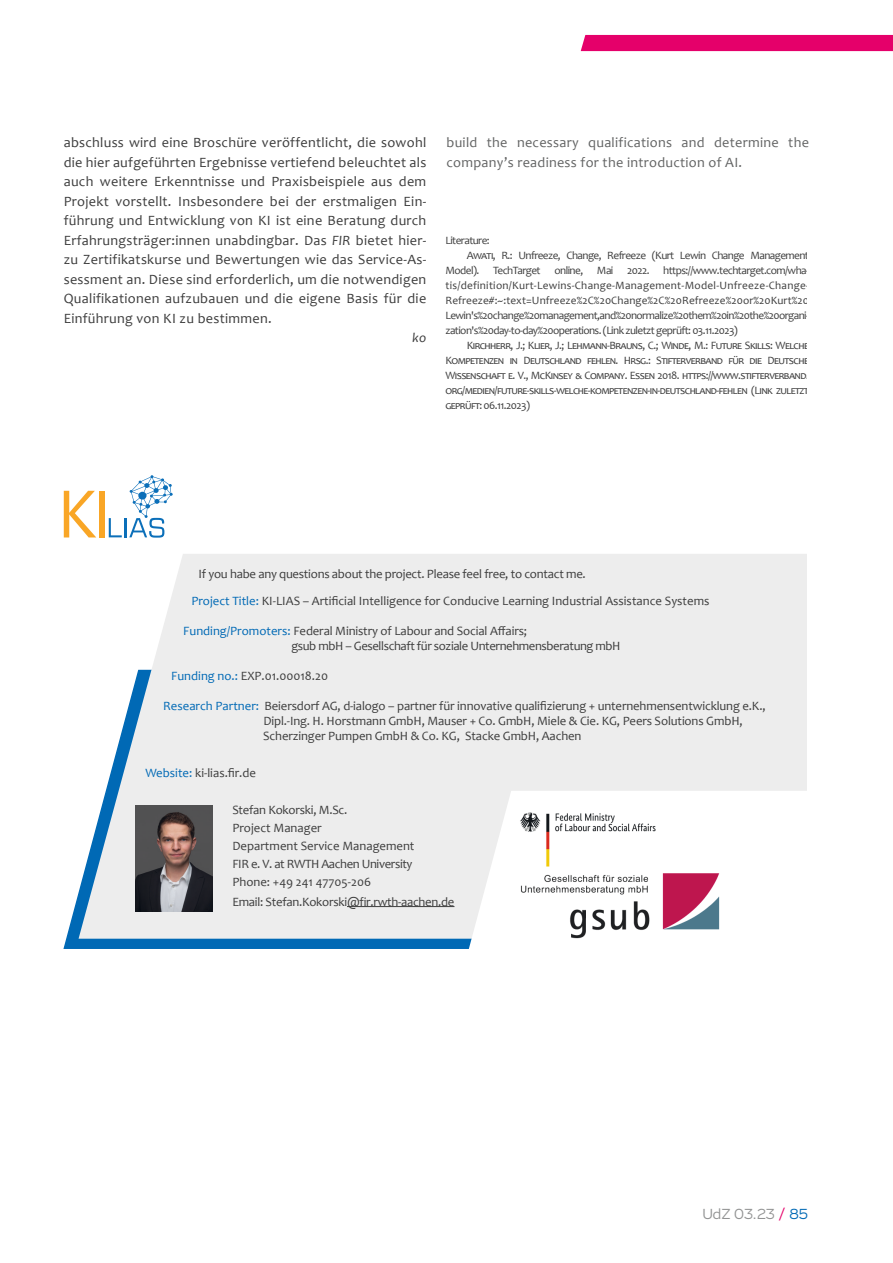
<style>
.page{position:relative;width:893px;height:1263px;background:#fff}
.page>*{position:absolute;margin:0;border:0;box-sizing:border-box;transform-origin:0 0}
.t1{font:15px "Vito";letter-spacing:-.005em;color:#929393}
.t2{font:14.25px/19.5px "Candara";letter-spacing:.02em;color:#3d3d3d}
.t3{font:14.25px/19.5px "Candara";letter-spacing:.02em;color:#636464}
.t4{font:14.25px "Candara 2";letter-spacing:.02em;color:#3d3d3d}
.t5{font:italic 13.5px "Candara";color:#3d3d3d}
.t6{font:12.75px/15px "Candara";letter-spacing:-.02em;color:#3d3d3d}
.t7{font:12.75px "Candara 2";letter-spacing:-.01em;color:#3d3d3d}
.t8{font:12.75px/18px "Candara";color:#3d3d3d}
.t9{font:11.25px/15px "Candara 2";letter-spacing:.005em;color:#3d3d3d;text-align:justify}
.t10{font:11.25px/15px "Candara";letter-spacing:-.05em;color:#3d3d3d}
.t11{font:11.25px "Candara";letter-spacing:.025em;color:#3d3d3d}
.s1{font-family:"Candara Italic 2"}
.s2{font-family:"Candara 2"}
.s3{font-family:"Candara";color:#0069b5}
.s4{color:#0069b5}
.s5{color:#e5006a}
</style>
<div class="page">
<div style="left:581px;top:35px;width:312px;height:16px;background:#e5006a"></div>
<svg style="left:63px;top:891px;width:404px;height:58px;background:#1977bc"></svg>
<svg style="left:79px;top:554px;width:728px;height:385px;background:#eaeced"></svg>
<img style="left:136px;top:805px;width:77px;height:106px">
<svg style="left:467px;top:791px;width:340px;height:158px"></svg>
<svg style="left:64px;top:491px;width:32px;height:46px"></svg>
<div style="left:99px;top:491px;width:6px;height:46px;background:#f9a626"></div>
<svg style="left:109px;top:475px;width:64px;height:63px"></svg>
<img style="left:517px;top:801px;width:144px;height:66px">
<hr style="left:347px;top:906px;width:107px;height:1px;background:#3d3d3d">
<img style="left:512px;top:867px;width:218px;height:82px">
<p class="t2" style="left:64px;top:133px;width:364px">abschluss wird eine Broschüre veröffentlicht, die sowohl die hier aufgeführten Ergebnisse vertiefend beleuchtet als</p>
<p class="t4" style="left:64px;top:172px;width:364px">auch weitere Erkenntnisse und Praxisbeispiele aus dem</p>
<p class="t2" style="left:64px;top:191px;width:364px;text-align:justify">Projekt vorstellt. Insbesondere bei der erstmaligen Ein&shy;führung und Entwicklung von KI ist eine Beratung durch Erfahrungsträger:innen unabdingbar. Das <span class="s1">FIR</span> bietet hier&shy;zu Zertifikatskurse und Bewertungen wie das Service-As&shy;sessment an. Diese sind erforderlich, um die notwendigen Qualifikationen aufzubauen und die eigene Basis für die Einführung von KI zu bestimmen.</p>
<p class="t5" style="left:412px;top:329px;width:15px">ko</p>
<p class="t3" style="left:446px;top:133px;width:364px">build the necessary qualifications and determine the company’s readiness for the introduction of AI.</p>
<p class="t10" style="left:445px;top:233px;width:46px">Literature:</p>
<p class="t10" style="left:467px;top:248px;width:344px"><span class="s2">Awati, R.:</span> Unfreeze, Change, Refreeze (Kurt Lewin Change Management</p>
<p class="t10" style="left:445px;top:263px;width:365px">Model). TechTarget online, Mai 2022. https://www.techtarget.com/wha-</p>
<p class="t11" style="left:445px;top:278px;width:365px">tis/definition/Kurt-Lewins-Change-Management-Model-Unfreeze-Change-</p>
<p class="t9" style="left:445px;top:293px;width:365px">Refreeze#:~:text=Unfreeze%2C%20Change%2C%20Refreeze%20or%20Kurt%20</p>
<p class="t10" style="left:445px;top:308px;width:365px">Lewin's%20change%20management,and%20normalize%20them%20in%20the%20organi&shy;zation's%20day-to-day%20operations. (Link zuletzt geprüft: 03.11.2023)</p>
<p class="t9" style="left:445px;top:338px;width:365px;text-indent:21px">Kirchherr, J.; Klier, J.; Lehmann-Brauns, C.; Winde, M.: Future Skills: Welche Kompetenzen in Deutschland fehlen. Hrsg.: Stifterverband für die Deutsche Wissenschaft e. V., McKinsey &amp; Company. Essen 2018. https://www.stifterverband. org/medien/future-skills-welche-kompetenzen-in-deutschland-fehlen (Link zuletzt geprüft: 06.11.2023)</p>
<p class="t6" style="left:199px;top:566px;width:389px">If you habe any questions about the project. Please feel free, to contact me.</p>
<p class="t7" style="left:191px;top:593px;width:520px"><span class="s3">Project Title:</span> KI-LIAS – Artificial Intelligence for Conducive Learning Industrial Assistance Systems</p>
<p class="t7" style="left:183px;top:623px;width:345px"><span class="s3">Funding/Promoters:</span> Federal Ministry of Labour and Social Affairs;</p>
<p class="t6" style="left:291px;top:638px;width:331px">gsub mbH – Gesellschaft für soziale Unternehmensberatung mbH</p>
<p class="t8" style="left:171px;top:667px;width:158px"><span class="s4">Funding no.:</span> EXP.01.00018.20</p>
<p class="t7" style="left:163px;top:698px;width:604px"><span class="s3">Research Partner:</span> Beiersdorf AG, d-ialogo – partner für innovative qualifizierung + unternehmensentwicklung e.K.,</p>
<p class="t6" style="left:263px;top:713px;width:481px">Dipl.-Ing. H. Horstmann GmbH, Mauser + Co. GmbH, Miele &amp; Cie. KG, Peers Solutions GmbH,<br>Scherzinger Pumpen GmbH &amp; Co. KG, Stacke GmbH, Aachen</p>
<p class="t7" style="left:145px;top:764px;width:112px"><span class="s3">Website:</span> ki-lias.fir.de</p>
<p class="t8" style="left:232px;top:801px;width:184px">Stefan Kokorski, M.Sc.<br>Project Manager<br>Department Service Management<br>FIR e. V. at RWTH Aachen University<br>Phone: +49 241 47705-206</p>
<p class="t6" style="left:232px;top:894px;width:224px">Email: Stefan.Kokorski@fir.rwth-aachen.de</p>
<p class="t1" style="left:702px;top:1205px;width:107px">UdZ 03.23 <span class="s5">/</span> <span class="s4">85</span></p>
</div>
